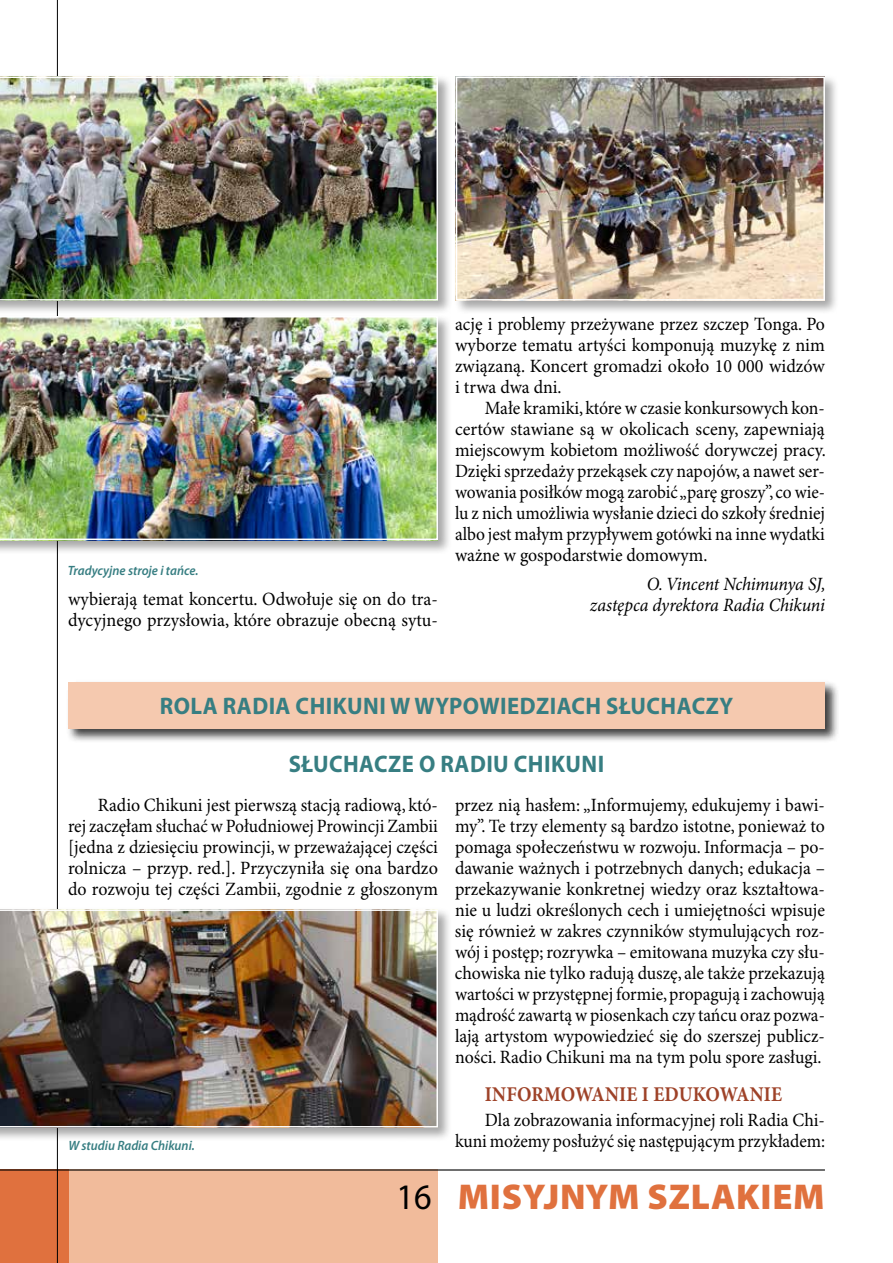
<style>
.page{position:relative;width:893px;height:1263px;background:#fff}
.page>*{position:absolute;margin:0;border:0;box-sizing:border-box;transform-origin:0 0}
.t1{font:900 36px "Myriad Pro";letter-spacing:.02em;color:#e0713e}
.t2{font:700 24px "Myriad Pro";letter-spacing:.02em;color:#377e82;scale:.95 1}
.t3{font:700 21px "Minion Pro";letter-spacing:.01em;color:#9e4228;scale:.9 1}
.t4{font:18.75px/21px "Minion Pro";color:#000;text-align:justify;scale:.95 1}
.t5{font:18.75px/21px "Minion Pro";color:#000;text-align:justify;scale:.94 1}
.t6{font:18.75px/21px "Minion Pro";color:#000;scale:.96 1}
.t7{font:italic 18.75px/21px "Minion Pro";letter-spacing:-.01em;color:#000;text-align:right;scale:.95 1}
.t8{font:italic 600 13.5px "Myriad Pro";color:#377e82;scale:.95 1}
.s1{font-weight:400;color:#000}
</style>
<div class="page">
<div style="left:68px;top:1169px;width:370px;height:94px;background:#f1bb9b"></div>
<div style="left:0;top:1169px;width:68px;height:94px;background:#e0713e"></div>
<hr style="left:0;top:1169px;width:825px;height:1px;background:#000">
<hr style="left:57px;top:0;width:1px;height:1263px;background:#000">
<div style="left:454px;top:75px;width:385px;height:240px;background:#000;opacity:.35"></div>
<img style="left:459px;top:80px;width:363px;height:218px">
<div style="left:456px;top:77px;width:369px;height:224px;border:2px solid #fff"></div>
<div style="left:0;top:314px;width:452px;height:240px;background:#000;opacity:.35"></div>
<img style="left:0;top:316px;width:438px;height:224px">
<div style="left:0;top:75px;width:452px;height:240px;background:#000;opacity:.35"></div>
<img style="left:0;top:77px;width:438px;height:224px">
<div style="left:0;top:907px;width:452px;height:235px;background:#000;opacity:.35"></div>
<img style="left:0;top:909px;width:438px;height:218px">
<div style="left:66px;top:680px;width:773px;height:63px;background:#000;opacity:.75"></div>
<div style="left:68px;top:682px;width:757px;height:46px;background:#f5c9af"></div>
<p class="t8" style="left:68px;top:563px;width:139px">Tradycyjne stroje i tańce.</p>
<p class="t6" style="left:68px;top:589px;width:387px">wybierają temat koncertu. Odwołuje się on do tra&shy;dycyjnego przysłowia, które obrazuje obecną sytu-</p>
<p class="t4" style="left:455px;top:314px;width:391px">ację i problemy przeżywane przez szczep Tonga. Po wyborze tematu artyści komponują muzykę z nim związaną. Koncert gromadzi około 10 000 widzów i trwa dwa dni.</p>
<p class="t5" style="left:455px;top:398px;width:396px;text-indent:30px">Małe kramiki, które w czasie konkursowych kon&shy;certów stawiane są w okolicach sceny, zapewniają miejscowym kobietom możliwość dorywczej pracy.<br>Dzięki sprzedaży przekąsek czy napojów, a nawet ser&shy;wowania posiłków mogą zarobić „parę groszy”, co wie&shy;lu z nich umożliwia wysłanie dzieci do szkoły średniej albo jest małym przypływem gotówki na inne wydatki ważne w gospodarstwie domowym.</p>
<p class="t7" style="left:590px;top:574px;width:250px">O. Vincent Nchimunya SJ, zastępca dyrektora Radia Chikuni</p>
<p class="t2" style="left:160px;top:692px;width:605px">ROLA RADIA CHIKUNI W WYPOWIEDZIACH SŁUCHACZY</p>
<p class="t2" style="left:289px;top:751px;width:333px">SŁUCHACZE O RADIU CHIKUNI</p>
<p class="t4" style="left:68px;top:795px;width:391px;text-indent:30px">Radio Chikuni jest pierwszą stacją radiową, któ&shy;rej zaczęłam słuchać w Południowej Prowincji Zambii [jedna z dziesięciu prowincji, w przeważającej części rolnicza – przyp. red.]. Przyczyniła się ona bardzo do rozwoju tej części Zambii, zgodnie z głoszonym</p>
<p class="t4" style="left:455px;top:795px;width:391px">przez nią hasłem: „Informujemy, edukujemy i bawi&shy;my”. Te trzy elementy są bardzo istotne, ponieważ to pomaga społeczeństwu w rozwoju. Informacja – po&shy;dawanie ważnych i potrzebnych danych; edukacja – przekazywanie konkretnej wiedzy oraz kształtowa&shy;nie u ludzi określonych cech i umiejętności wpisuje się również w zakres czynników stymulujących roz&shy;wój i postęp; rozrywka – emitowana muzyka czy słu&shy;chowiska nie tylko radują duszę, ale także przekazują wartości w przystępnej formie, propagują i zachowują mądrość zawartą w piosenkach czy tańcu oraz pozwa&shy;lają artystom wypowiedzieć się do szerszej publicz&shy;ności. Radio Chikuni ma na tym polu spore zasługi.</p>
<p class="t3" style="left:485px;top:1082px;width:332px">INFORMOWANIE I EDUKOWANIE</p>
<p class="t4" style="left:455px;top:1110px;width:391px;text-align:right">Dla zobrazowania informacyjnej roli Radia Chi&shy;kuni możemy posłużyć się następującym przykładem:</p>
<p class="t8" style="left:68px;top:1138px;width:135px">W studiu Radia Chikuni.</p>
<h1 class="t1" style="left:396px;top:1176px;width:430px"><span class="s1">16</span> MISYJNYM SZLAKIEM</h1>
</div>
